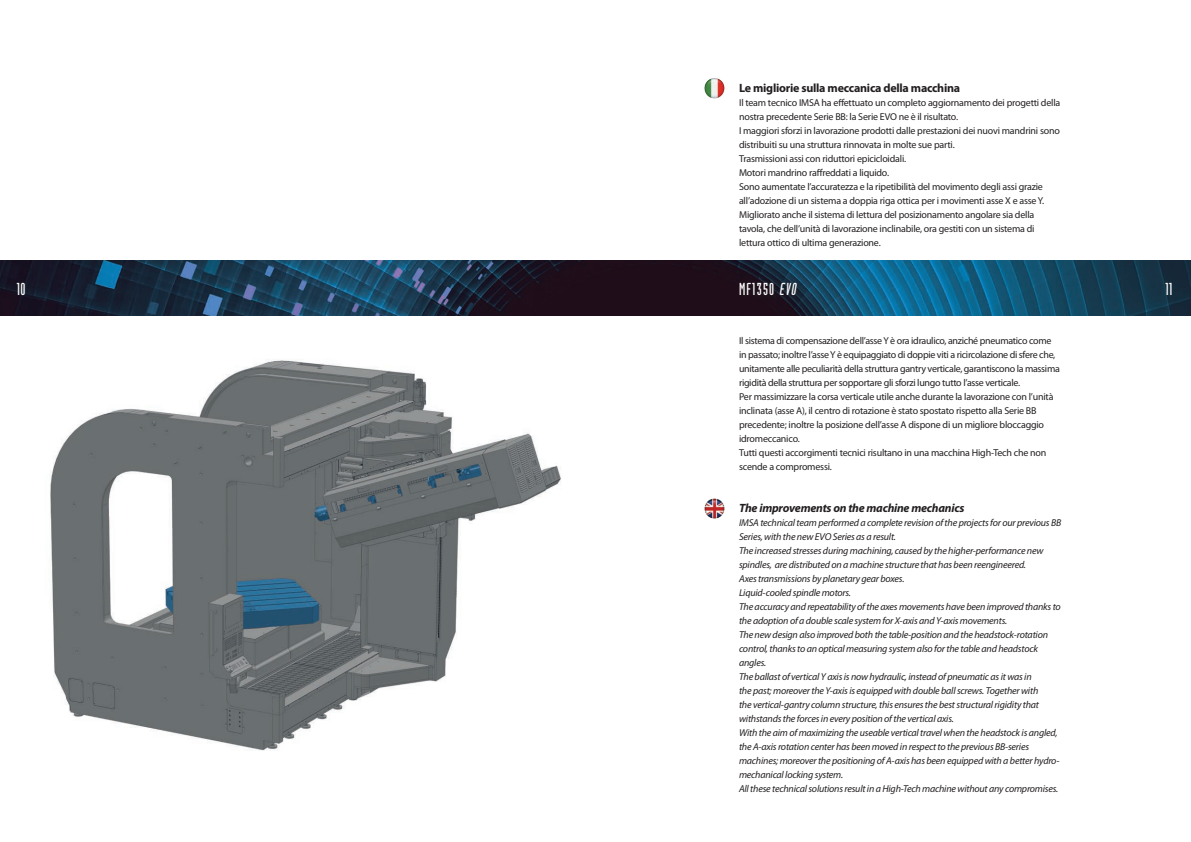
<style>
.page{position:relative;width:1191px;height:842px;background:#fff}
.page>*{position:absolute;margin:0;border:0;box-sizing:border-box;transform-origin:0 0}
.t1{font:17px "Industria Solid";letter-spacing:.07em;color:#fff}
.t2{font:700 12px "Myriad Pro";letter-spacing:-.02em;color:#231f20}
.t3{font:italic 700 12px "Myriad Pro";letter-spacing:-.02em;color:#231f20}
.t4{font:10px/14px "Myriad Pro";letter-spacing:-.02em;color:#231f20}
.t5{font:italic 10px/14px "Myriad Pro";letter-spacing:-.02em;color:#231f20}
.s1{font-style:italic}
</style>
<div class="page">
<img style="left:0;top:260px;width:1191px;height:55px">
<img style="left:49px;top:360px;width:512px;height:390px">
<img style="left:704px;top:78px;width:21px;height:21px;border-radius:10px">
<img style="left:704px;top:498px;width:21px;height:21px;border-radius:10px">
<div style="left:737px;top:280px;width:68px;height:23px;background:#231f20;opacity:.75"></div>
<p class="t2" style="left:739px;top:80px;width:223px">Le migliorie sulla meccanica della macchina</p>
<p class="t4" style="left:739px;top:95px;width:323px">Il team tecnico IMSA ha effettuato un completo aggiornamento dei progetti della nostra precedente Serie BB: la Serie EVO ne è il risultato.</p>
<p class="t4" style="left:739px;top:123px;width:322px">I maggiori sforzi in lavorazione prodotti dalle prestazioni dei nuovi mandrini sono distribuiti su una struttura rinnovata in molte sue parti.</p>
<p class="t4" style="left:739px;top:151px;width:169px">Trasmissioni assi con riduttori epicicloidali.</p>
<p class="t4" style="left:739px;top:165px;width:152px">Motori mandrino raffreddati a liquido.</p>
<p class="t4" style="left:739px;top:179px;width:307px">Sono aumentate l’accuratezza e la ripetibilità del movimento degli assi grazie all’adozione di un sistema a doppia riga ottica per i movimenti asse X e asse Y.</p>
<p class="t4" style="left:739px;top:207px;width:297px;text-align:justify">Migliorato anche il sistema di lettura del posizionamento angolare sia della tavola, che dell’unità di lavorazione inclinabile, ora gestiti con un sistema di lettura ottico di ultima generazione.</p>
<p class="t1" style="left:739px;top:279px;width:61px">MF1350 <span class="s1">EVO</span></p>
<h1 class="t1" style="left:17px;top:279px;width:10px">10</h1>
<h1 class="t1" style="left:1165px;top:279px;width:9px">11</h1>
<p class="t4" style="left:739px;top:333px;width:322px">Il sistema di compensazione dell’asse Y è ora idraulico, anziché pneumatico come in passato; inoltre l’asse Y è equipaggiato di doppie viti a ricircolazione di sfere che, unitamente alle peculiarità della struttura gantry verticale, garantiscono la massima rigidità della struttura per sopportare gli sforzi lungo tutto l’asse verticale.</p>
<p class="t4" style="left:739px;top:389px;width:316px">Per massimizzare la corsa verticale utile anche durante la lavorazione con l’unità inclinata (asse A), il centro di rotazione è stato spostato rispetto alla Serie BB precedente; inoltre la posizione dell’asse A dispone di un migliore bloccaggio idromeccanico.</p>
<p class="t4" style="left:739px;top:445px;width:309px">Tutti questi accorgimenti tecnici risultano in una macchina High-Tech che non scende a compromessi.</p>
<p class="t3" style="left:739px;top:500px;width:227px">The improvements on the machine mechanics</p>
<p class="t5" style="left:739px;top:515px;width:324px">IMSA technical team performed a complete revision of the projects for our previous BB<br>Series, with the new EVO Series as a result.</p>
<p class="t5" style="left:739px;top:543px;width:306px">The increased stresses during machining, caused by the higher-performance new spindles, are distributed on a machine structure that has been reengineered.</p>
<p class="t5" style="left:739px;top:571px;width:167px">Axes transmissions by planetary gear boxes.</p>
<p class="t5" style="left:739px;top:585px;width:114px">Liquid-cooled spindle motors.</p>
<p class="t5" style="left:739px;top:599px;width:323px">The accuracy and repeatability of the axes movements have been improved thanks to the adoption of a double scale system for X-axis and Y-axis movements.</p>
<p class="t5" style="left:739px;top:627px;width:310px">The new design also improved both the table-position and the headstock-rotation control, thanks to an optical measuring system also for the table and headstock angles.</p>
<p class="t5" style="left:739px;top:669px;width:301px">The ballast of vertical Y axis is now hydraulic, instead of pneumatic as it was in the past; moreover the Y-axis is equipped with double ball screws. Together with the vertical-gantry column structure, this ensures the best structural rigidity that withstands the forces in every position of the vertical axis.</p>
<p class="t5" style="left:739px;top:725px;width:322px">With the aim of maximizing the useable vertical travel when the headstock is angled, the A-axis rotation center has been moved in respect to the previous BB-series machines; moreover the positioning of A-axis has been equipped with a better hydro&shy;mechanical locking system.</p>
<p class="t5" style="left:739px;top:781px;width:321px">All these technical solutions result in a High-Tech machine without any compromises.</p>
</div>
